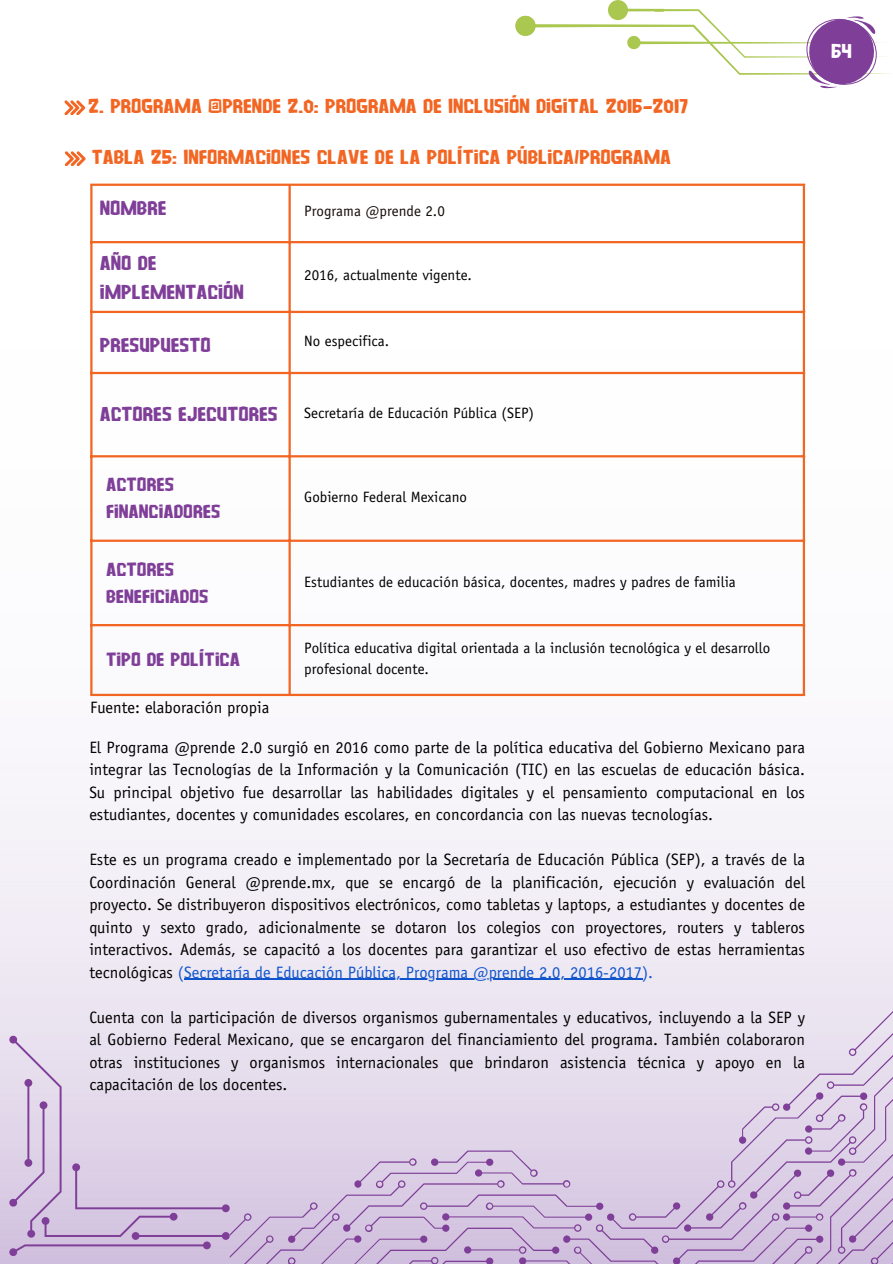
<style>
.page{position:relative;width:893px;height:1264px;background:#fff}
.page>*{position:absolute;margin:0;border:0;box-sizing:border-box;transform-origin:0 0}
.t1{font:21px "Unique";color:#f26522}
.t2{font:21px/29.2px "Unique";color:#7f3f98}
.t3{font:21px "Unique";color:#fff}
.t4{font:19.8px/27px "Unique";color:#7f3f98}
.t5{font:16.5px/22.5px "Officina Sans Std";color:#000;text-align:justify}
.t6{font:15px/20.2px "Officina Sans Std";color:#000}
.t7{font:15px "Officina Sans Std";color:#150d0a}
.s1{color:#15c}
</style>
<div class="page">
<img style="left:0;top:223px;width:892px;height:1040px">
<svg style="left:9px;top:1035px;width:220px;height:221px;background:#d9cbe3"></svg>
<svg style="left:515px;top:0;width:375px;height:89px"></svg>
<svg style="left:65px;top:151px;width:21px;height:15px"></svg>
<hr style="left:90px;top:186px;width:2px;height:507px;background:#f26522">
<hr style="left:288px;top:186px;width:3px;height:507px;background:#f26522">
<hr style="left:802px;top:186px;width:3px;height:507px;background:#f26522">
<hr style="left:90px;top:184px;width:715px;height:2px;background:#f26522">
<hr style="left:90px;top:241px;width:715px;height:2px;background:#f26522">
<hr style="left:90px;top:311px;width:715px;height:2px;background:#f26522">
<hr style="left:90px;top:372px;width:715px;height:2px;background:#f26522">
<hr style="left:90px;top:455px;width:715px;height:2px;background:#f26522">
<hr style="left:90px;top:539px;width:715px;height:3px;background:#f26522">
<hr style="left:90px;top:624px;width:715px;height:2px;background:#f26522">
<hr style="left:90px;top:693px;width:715px;height:3px;background:#f26522">
<svg style="left:64px;top:100px;width:21px;height:15px"></svg>
<hr style="left:184px;top:978px;width:458px;height:1px;background:#15c">
<svg style="left:230px;top:1010px;width:662px;height:253px;background:#dbcde4"></svg>
<p class="t1" style="left:88px;top:97px;width:601px">2. PROGRAMA @PRENDE 2.0: PROGRAMA DE INCLUSIÓN DIGITAL 2016-2017</p>
<p class="t1" style="left:92px;top:147px;width:581px">TABLA 25: INFORMACIONES CLAVE DE LA POLÍTICA PÚBLICA/PROGRAMA</p>
<p class="t2" style="left:100px;top:194px;width:68px">NOMBRE</p>
<p class="t2" style="left:100px;top:249px;width:145px">AÑO DE<br>IMPLEMENTACIÓN</p>
<p class="t2" style="left:100px;top:331px;width:113px">PRESUPUESTO</p>
<h1 class="t2" style="left:100px;top:400px;width:179px">ACTORES EJECUTORES</h1>
<p class="t4" style="left:106px;top:472px;width:116px">ACTORES<br>FINANCIADORES</p>
<p class="t4" style="left:106px;top:556px;width:104px">ACTORES<br>BENEFICIADOS</p>
<p class="t7" style="left:304px;top:205px;width:142px">Programa @prende 2.0</p>
<h1 class="t6" style="left:304px;top:267px;width:169px">2016, actualmente vigente.</h1>
<h1 class="t6" style="left:304px;top:332px;width:86px">No especifica.</h1>
<p class="t6" style="left:304px;top:404px;width:231px">Secretaría de Educación Pública (SEP)</p>
<p class="t6" style="left:304px;top:489px;width:164px">Gobierno Federal Mexicano</p>
<p class="t6" style="left:304px;top:573px;width:433px">Estudiantes de educación básica, docentes, madres y padres de familia</p>
<p class="t4" style="left:106px;top:646px;width:135px">TIPO DE POLÍTICA</p>
<p class="t6" style="left:304px;top:639px;width:467px">Política educativa digital orientada a la inclusión tecnológica y el desarrollo profesional docente.</p>
<p class="t5" style="left:90px;top:698px;width:180px">Fuente: elaboración propia</p>
<h1 class="t5" style="left:89px;top:737px;width:717px">El Programa @prende 2.0 surgió en 2016 como parte de la política educativa del Gobierno Mexicano para integrar las Tecnologías de la Información y la Comunicación (TIC) en las escuelas de educación básica.<br>Su principal objetivo fue desarrollar las habilidades digitales y el pensamiento computacional en los estudiantes, docentes y comunidades escolares, en concordancia con las nuevas tecnologías.</h1>
<h1 class="t5" style="left:89px;top:850px;width:717px">Este es un programa creado e implementado por la Secretaría de Educación Pública (SEP), a través de la Coordinación General @prende.mx, que se encargó de la planificación, ejecución y evaluación del proyecto. Se distribuyeron dispositivos electrónicos, como tabletas y laptops, a estudiantes y docentes de quinto y sexto grado, adicionalmente se dotaron los colegios con proyectores, routers y tableros interactivos. Además, se capacitó a los docentes para garantizar el uso efectivo de estas herramientas tecnológicas <span class="s1">(Secretaría de Educación Pública, Programa @prende 2.0, 2016-2017).</span></h1>
<h1 class="t5" style="left:89px;top:1007px;width:717px">Cuenta con la participación de diversos organismos gubernamentales y educativos, incluyendo a la SEP y al Gobierno Federal Mexicano, que se encargaron del financiamiento del programa. También colaboraron otras instituciones y organismos internacionales que brindaron asistencia técnica y apoyo en la capacitación de los docentes.</h1>
<p class="t3" style="left:831px;top:41px;width:22px">64</p>
</div>
